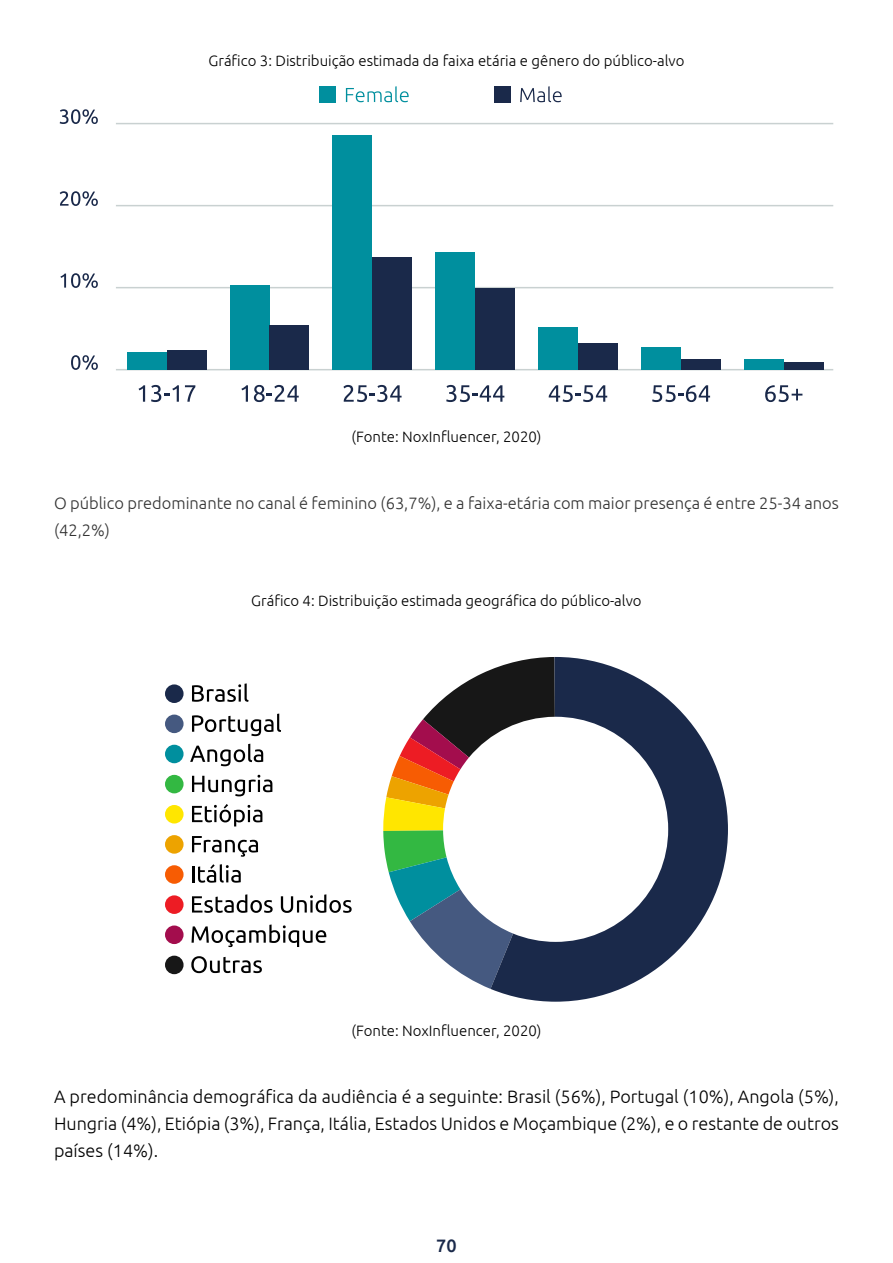
<style>
.page{position:relative;width:893px;height:1263px;background:#fff}
.page>*{position:absolute;margin:0;border:0;box-sizing:border-box;transform-origin:0 0}
.t1{font:300 18px/27px "Ubuntu";color:#000;text-align:justify}
.t2{font:500 18px "Ubuntu";color:#1a294a}
.t3{font:300 16.5px/27px "Ubuntu";color:#333}
.t4{font:300 15px "Ubuntu";color:#000}
</style>
<div class="page">
<hr style="left:116px;top:123px;width:717px;height:1px;background:#c9d1d1">
<hr style="left:116px;top:205px;width:717px;height:1px;background:#c9d1d1">
<hr style="left:116px;top:287px;width:717px;height:1px;background:#c9d1d1">
<hr style="left:116px;top:369px;width:717px;height:1px;background:#c9d1d1">
<div style="left:127px;top:352px;width:40px;height:18px;background:#008f9e"></div>
<div style="left:167px;top:350px;width:39px;height:20px;background:#1a294a"></div>
<div style="left:230px;top:285px;width:39px;height:85px;background:#008f9e"></div>
<div style="left:269px;top:325px;width:40px;height:45px;background:#1a294a"></div>
<div style="left:332px;top:135px;width:40px;height:235px;background:#008f9e"></div>
<div style="left:372px;top:257px;width:40px;height:113px;background:#1a294a"></div>
<div style="left:435px;top:252px;width:40px;height:118px;background:#008f9e"></div>
<div style="left:475px;top:288px;width:40px;height:82px;background:#1a294a"></div>
<div style="left:538px;top:327px;width:40px;height:43px;background:#008f9e"></div>
<div style="left:578px;top:343px;width:40px;height:27px;background:#1a294a"></div>
<div style="left:641px;top:347px;width:40px;height:23px;background:#008f9e"></div>
<div style="left:681px;top:359px;width:40px;height:11px;background:#1a294a"></div>
<div style="left:744px;top:359px;width:40px;height:11px;background:#008f9e"></div>
<div style="left:784px;top:362px;width:39px;height:8px;background:#1a294a"></div>
<div style="left:319px;top:86px;width:16px;height:16px;background:#008f9e"></div>
<div style="left:494px;top:86px;width:16px;height:16px;background:#1a294a"></div>
<svg style="left:346px;top:86px;width:63px;height:16px"></svg>
<svg style="left:520px;top:86px;width:42px;height:16px"></svg>
<svg style="left:60px;top:109px;width:38px;height:15px"></svg>
<svg style="left:60px;top:191px;width:38px;height:15px"></svg>
<svg style="left:60px;top:273px;width:38px;height:15px"></svg>
<svg style="left:71px;top:355px;width:27px;height:15px"></svg>
<svg style="left:139px;top:385px;width:6px;height:17px"></svg>
<svg style="left:151px;top:385px;width:28px;height:17px"></svg>
<svg style="left:185px;top:385px;width:10px;height:17px"></svg>
<svg style="left:241px;top:385px;width:7px;height:17px"></svg>
<svg style="left:254px;top:385px;width:45px;height:17px"></svg>
<svg style="left:343px;top:385px;width:59px;height:17px"></svg>
<svg style="left:446px;top:385px;width:58px;height:17px"></svg>
<svg style="left:549px;top:385px;width:58px;height:17px"></svg>
<svg style="left:652px;top:385px;width:58px;height:17px"></svg>
<svg style="left:765px;top:385px;width:37px;height:17px"></svg>
<svg style="left:383px;top:670px;width:107px;height:319px"></svg>
<svg style="left:490px;top:657px;width:238px;height:345px"></svg>
<svg style="left:192px;top:683px;width:57px;height:19px"></svg>
<div style="left:165px;top:684px;width:19px;height:19px;background:#1a294a;border-radius:50%"></div>
<svg style="left:192px;top:713px;width:89px;height:23px"></svg>
<div style="left:165px;top:714px;width:19px;height:19px;background:#455980;border-radius:50%"></div>
<svg style="left:190px;top:744px;width:73px;height:22px"></svg>
<div style="left:165px;top:745px;width:19px;height:18px;background:#008f9e;border-radius:50%"></div>
<svg style="left:192px;top:775px;width:80px;height:21px"></svg>
<div style="left:165px;top:775px;width:19px;height:18px;background:#33b842;border-radius:50%"></div>
<svg style="left:192px;top:804px;width:70px;height:22px"></svg>
<div style="left:165px;top:805px;width:19px;height:18px;background:#ffe600;border-radius:50%"></div>
<svg style="left:192px;top:836px;width:66px;height:21px"></svg>
<div style="left:165px;top:835px;width:19px;height:19px;background:#eda300;border-radius:50%"></div>
<svg style="left:192px;top:864px;width:49px;height:19px"></svg>
<div style="left:165px;top:865px;width:19px;height:19px;background:#f75c03;border-radius:50%"></div>
<svg style="left:192px;top:894px;width:81px;height:19px"></svg>
<svg style="left:281px;top:894px;width:71px;height:19px"></svg>
<div style="left:165px;top:895px;width:19px;height:19px;background:#ed1c24;border-radius:50%"></div>
<svg style="left:192px;top:924px;width:134px;height:23px"></svg>
<div style="left:165px;top:925px;width:19px;height:19px;background:#a30d4d;border-radius:50%"></div>
<svg style="left:191px;top:956px;width:71px;height:17px"></svg>
<div style="left:165px;top:956px;width:19px;height:18px;background:#171717;border-radius:50%"></div>
<p class="t4" style="left:209px;top:51px;width:477px">Gráfico 3: Distribuição estimada da faixa etária e gênero do público-alvo</p>
<p class="t4" style="left:351px;top:428px;width:192px">(Fonte: NoxInfluencer, 2020)</p>
<p class="t3" style="left:54px;top:489px;width:786px">O público predominante no canal é feminino (63,7%), e a faixa-etária com maior presença é entre 25-34 anos (42,2%)</p>
<p class="t4" style="left:251px;top:592px;width:392px">Gráfico 4: Distribuição estimada geográfica do público-alvo</p>
<p class="t4" style="left:351px;top:1022px;width:192px">(Fonte: NoxInfluencer, 2020)</p>
<p class="t1" style="left:54px;top:1083px;width:786px">A predominância demográfica da audiência é a seguinte: Brasil (56%), Portugal (10%), Angola (5%), Hungria (4%), Etiópia (3%), França, Itália, Estados Unidos e Moçambique (2%), e o restante de outros países (14%).</p>
<p class="t2" style="left:436px;top:1234px;width:22px">70</p>
</div>
